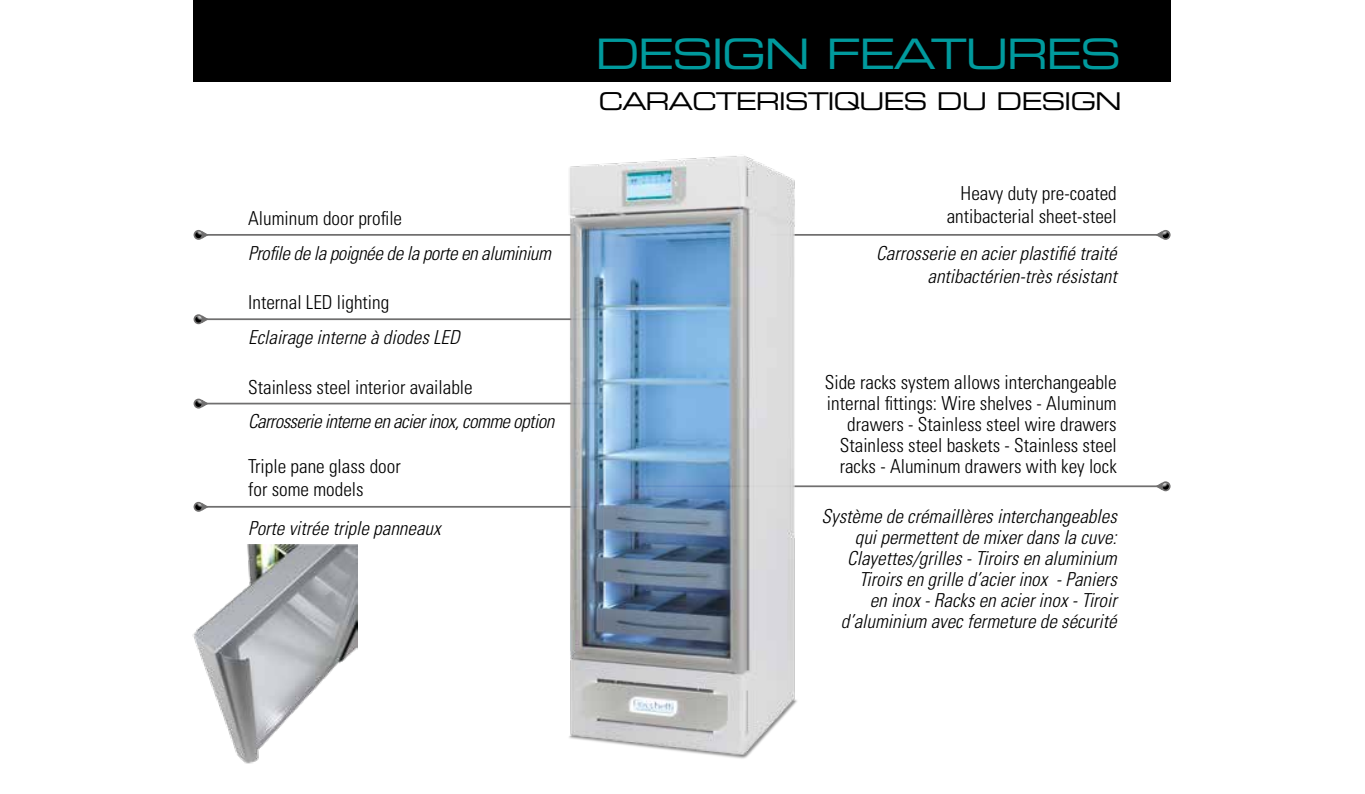
<style>
.page{position:relative;width:1365px;height:794px;background:#fff}
.page>*{position:absolute;margin:0;border:0;box-sizing:border-box;transform-origin:0 0}
.t1{font:42px "Eurostile LT Std Ex 2";letter-spacing:-.05em;color:#009a9d}
.t2{font:24.5px "Eurostile LT Std Ex 2";letter-spacing:-.05em;color:#000}
.t3{font:300 condensed 19.25px/21px "Univers LT Std";color:#000}
.t4{font:italic 300 condensed 19.25px/21px "Univers LT Std";color:#000;text-align:right}
.t5{font:italic 300 condensed 19.25px "Univers LT Std";letter-spacing:-.03em;color:#000}
.t6{font:italic 300 condensed 19.25px "Univers LT Std";letter-spacing:-.02em;color:#000}
</style>
<div class="page">
<img style="left:545px;top:156px;width:274px;height:603px">
<hr style="left:770px;top:234px;width:389px;height:2px;background:#706f6f">
<svg style="left:1161px;top:231px;width:8px;height:8px"></svg>
<svg style="left:1155px;top:232px;width:6px;height:6px"></svg>
<hr style="left:205px;top:234px;width:369px;height:2px;background:#706f6f">
<svg style="left:194px;top:231px;width:8px;height:8px"></svg>
<svg style="left:202px;top:231px;width:6px;height:8px"></svg>
<hr style="left:205px;top:318px;width:403px;height:2px;background:#706f6f">
<svg style="left:194px;top:315px;width:8px;height:9px"></svg>
<svg style="left:202px;top:315px;width:6px;height:8px"></svg>
<hr style="left:205px;top:403px;width:403px;height:1px;background:#706f6f">
<div style="left:193px;top:399px;width:10px;height:9px;background:#cecdcd;border-radius:50%"></div>
<svg style="left:194px;top:399px;width:9px;height:9px"></svg>
<svg style="left:202px;top:400px;width:6px;height:7px"></svg>
<hr style="left:205px;top:506px;width:382px;height:1px;background:#706f6f">
<svg style="left:194px;top:502px;width:9px;height:9px"></svg>
<svg style="left:202px;top:503px;width:6px;height:7px"></svg>
<hr style="left:635px;top:485px;width:524px;height:2px;background:#706f6f">
<svg style="left:1160px;top:481px;width:10px;height:10px"></svg>
<svg style="left:1155px;top:482px;width:13px;height:8px"></svg>
<img style="left:192px;top:544px;width:166px;height:220px">
<div style="left:193px;top:0;width:978px;height:82px;background:#000"></div>
<h1 class="t1" style="left:595px;top:25px;width:527px">DESIGN FEATURES</h1>
<p class="t2" style="left:598px;top:85px;width:524px">CARACTERISTIQUES DU DESIGN</p>
<p class="t3" style="left:960px;top:183px;width:158px">Heavy duty pre-coated</p>
<p class="t3" style="left:248px;top:207px;width:155px">Aluminum door profile</p>
<p class="t3" style="left:946px;top:206px;width:171px">antibacterial sheet-steel</p>
<p class="t6" style="left:248px;top:241px;width:304px">Profile de la poignée de la porte en aluminium</p>
<p class="t3" style="left:248px;top:292px;width:143px">Internal LED lighting</p>
<p class="t4" style="left:248px;top:327px;width:213px">Eclairage interne à diodes LED</p>
<p class="t3" style="left:248px;top:376px;width:226px">Stainless steel interior available</p>
<p class="t5" style="left:248px;top:410px;width:307px">Carrosserie interne en acier inox, comme option</p>
<p class="t3" style="left:248px;top:454px;width:154px;line-height:23.1px">Triple pane glass door for some models</p>
<p class="t4" style="left:248px;top:518px;width:194px">Porte vitrée triple panneaux</p>
<p class="t4" style="left:876px;top:241px;width:242px;line-height:23.1px">Carrosserie en acier plastifié traité antibactérien-très résistant</p>
<p class="t3" style="left:824px;top:371px;width:293px;text-align:right">Side racks system allows interchangeable internal fittings: Wire shelves - Aluminum drawers - Stainless steel wire drawers Stainless steel baskets - Stainless steel racks - Aluminum drawers with key lock</p>
<p class="t4" style="left:821px;top:505px;width:297px">Système de crémaillères interchangeables qui permettent de mixer dans la cuve:<br>Clayettes/grilles - Tiroirs en aluminium Tiroirs en grille d’acier inox - Paniers<br>en inox - Racks en acier inox - Tiroir d’aluminium avec fermeture de sécurité</p>
</div>
